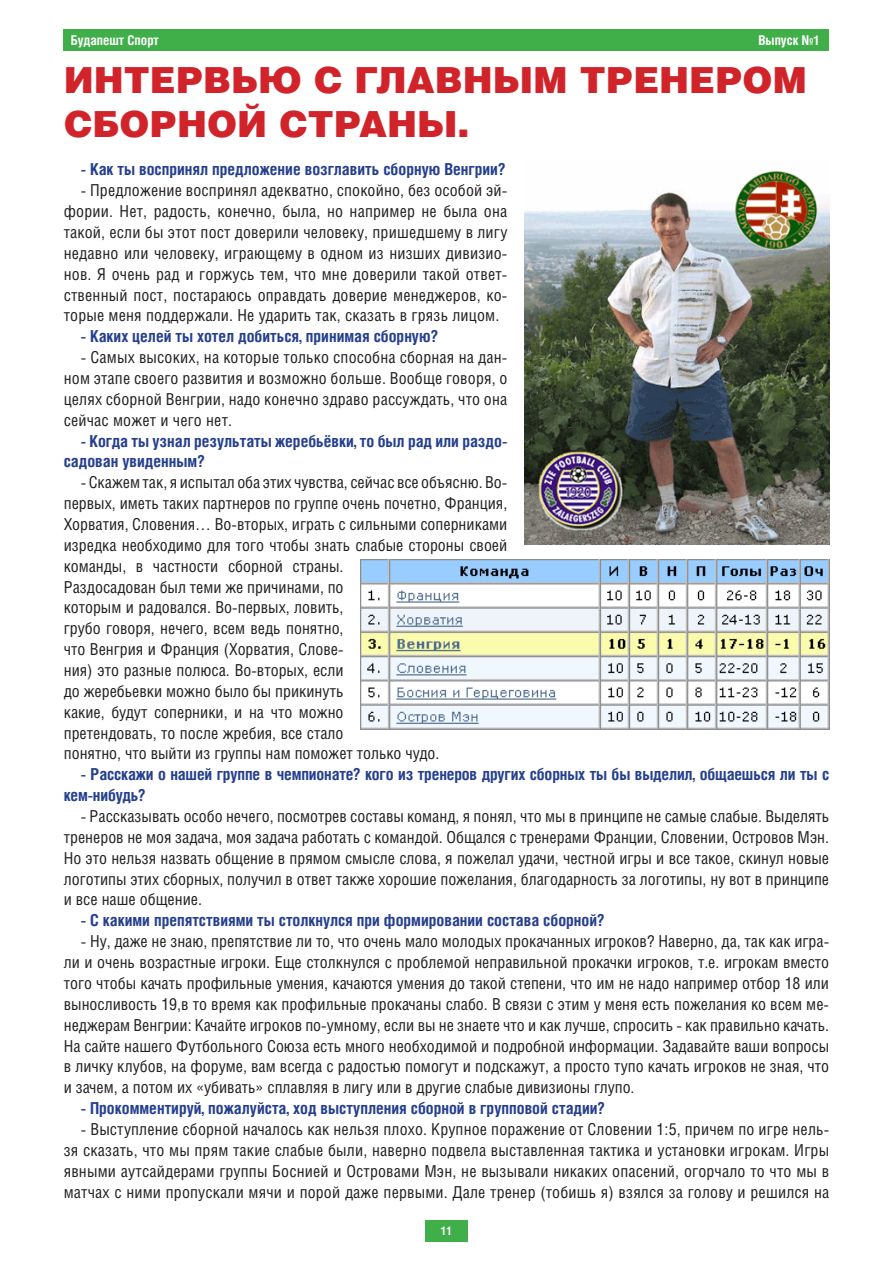
<style>
.page{position:relative;width:893px;height:1263px;background:#fff}
.page>*{position:absolute;margin:0;border:0;box-sizing:border-box;transform-origin:0 0}
.t1{font:900 36px "Helios";color:#d1232a}
.t2{font:16.5px/20.9px "Helios Cond";color:#231f20;text-align:justify}
.t3{font:700 16.5px/20.9px "Helios Cond";color:#253f8e}
.t4{font:700 13.5px "Helios Cond";color:#fff}
.t5{font:700 12px "Helios Cond";color:#fff}
</style>
<div class="page">
<div style="left:64px;top:30px;width:765px;height:21px;background:#40ae49"></div>
<div style="left:425px;top:1220px;width:43px;height:22px;background:#40ae49"></div>
<img style="left:524px;top:170px;width:305px;height:374px">
<img style="left:361px;top:559px;width:468px;height:171px">
<p class="t4" style="left:71px;top:32px;width:90px">Будапешт Спорт</p>
<p class="t4" style="left:758px;top:32px;width:63px">Выпуск №1</p>
<h1 class="t1" style="left:64px;top:58px;width:58px">Интерв</h1>
<h1 class="t1" style="left:231px;top:58px;width:205px">ью с главн</h1>
<h1 class="t1" style="left:493px;top:58px;width:117px">ым тренером</h1>
<h1 class="t1" style="left:64px;top:101px;width:86px">сборно</h1>
<h1 class="t1" style="left:237px;top:101px;width:99px">й стран</h1>
<h1 class="t1" style="left:417px;top:101px;width:54px">ы.</h1>
<p class="t3" style="left:81px;top:159px;width:426px">- Как ты воспринял предложение возглавить сборную Венгрии?</p>
<p class="t2" style="left:64px;top:180px;width:445px;text-indent:17px">- Предложение воспринял адекватно, спокойно, без особой эй&shy;фории. Нет, радость, конечно, была, но например не была она такой, если бы этот пост доверили человеку, пришедшему в лигу недавно или человеку, играющему в одном из низших дивизио&shy;нов. Я очень рад и горжусь тем, что мне доверили такой ответ&shy;ственный пост, постараюсь оправдать доверие менеджеров, ко&shy;торые меня поддержали. Не ударить так, сказать в грязь лицом.</p>
<p class="t3" style="left:81px;top:326px;width:359px">- Каких целей ты хотел добиться, принимая сборную?</p>
<p class="t2" style="left:64px;top:347px;width:445px;text-indent:17px">- Самых высоких, на которые только способна сборная на дан&shy;ном этапе своего развития и возможно больше. Вообще говоря, о целях сборной Венгрии, надо конечно здраво рассуждать, что она сейчас может и чего нет.</p>
<p class="t3" style="left:64px;top:430px;width:445px;text-indent:17px">- Когда ты узнал результаты жеребьёвки, то был рад или раздо&shy;садован увиденным?</p>
<p class="t2" style="left:64px;top:472px;width:445px;text-align:left;text-indent:17px">- Скажем так, я испытал оба этих чувства, сейчас все объясню. Во&shy;первых, иметь таких партнеров по группе очень почетно, Франция, Хорватия, Словения… Во-вторых, играть с сильными соперниками изредка необходимо для того чтобы знать слабые стороны своей команды, в частности сборной страны.<br>Раздосадован был теми же причинами, по<br>которым и радовался. Во-первых, ловить,<br>грубо говоря, нечего, всем ведь понятно,<br>что Венгрия и Франция (Хорватия, Слове-<br>ния) это разные полюса. Во-вторых, если<br>до жеребьевки можно было бы прикинуть<br>какие, будут соперники, и на что можно<br>претендовать, то после жребия, все стало<br>понятно, что выйти из группы нам поможет только чудо.</p>
<p class="t3" style="left:64px;top:764px;width:767px;text-indent:17px">- Расскажи о нашей группе в чемпионате? кого из тренеров других сборных ты бы выделил, общаешься ли ты с кем-нибудь?</p>
<p class="t2" style="left:64px;top:805px;width:767px;text-indent:17px">- Рассказывать особо нечего, посмотрев составы команд, я понял, что мы в принципе не самые слабые. Выделять тренеров не моя задача, моя задача работать с командой. Общался с тренерами Франции, Словении, Островов Мэн.<br>Но это нельзя назвать общение в прямом смысле слова, я пожелал удачи, честной игры и все такое, скинул новые логотипы этих сборных, получил в ответ также хорошие пожелания, благодарность за логотипы, ну вот в принципе и все наше общение.</p>
<p class="t3" style="left:81px;top:909px;width:525px">- С какими препятствиями ты столкнулся при формировании состава сборной?</p>
<p class="t2" style="left:64px;top:930px;width:767px;text-indent:17px">- Ну, даже не знаю, препятствие ли то, что очень мало молодых прокачанных игроков? Наверно, да, так как игра&shy;ли и очень возрастные игроки. Еще столкнулся с проблемой неправильной прокачки игроков, т.е. игрокам вместо того чтобы качать профильные умения, качаются умения до такой степени, что им не надо например отбор 18 или выносливость 19,в то время как профильные прокачаны слабо. В связи с этим у меня есть пожелания ко всем ме&shy;неджерам Венгрии: Качайте игроков по-умному, если вы не знаете что и как лучше, спросить - как правильно качать.<br>На сайте нашего Футбольного Союза есть много необходимой и подробной информации. Задавайте ваши вопросы в личку клубов, на форуме, вам всегда с радостью помогут и подскажут, а просто тупо качать игроков не зная, что и зачем, а потом их «убивать» сплавляя в лигу или в другие слабые дивизионы глупо.</p>
<p class="t3" style="left:81px;top:1097px;width:526px">- Прокомментируй, пожалуйста, ход выступления сборной в групповой стадии?</p>
<p class="t2" style="left:64px;top:1118px;width:767px;text-indent:17px">- Выступление сборной началось как нельзя плохо. Крупное поражение от Словении 1:5, причем по игре нель&shy;зя сказать, что мы прям такие слабые были, наверно подвела выставленная тактика и установки игрокам. Игры явными аутсайдерами группы Боснией и Островами Мэн, не вызывали никаких опасений, огорчало то что мы в матчах с ними пропускали мячи и порой даже первыми. Дале тренер (тобишь я) взялся за голову и решился на</p>
<p class="t5" style="left:441px;top:1224px;width:13px">11</p>
</div>
